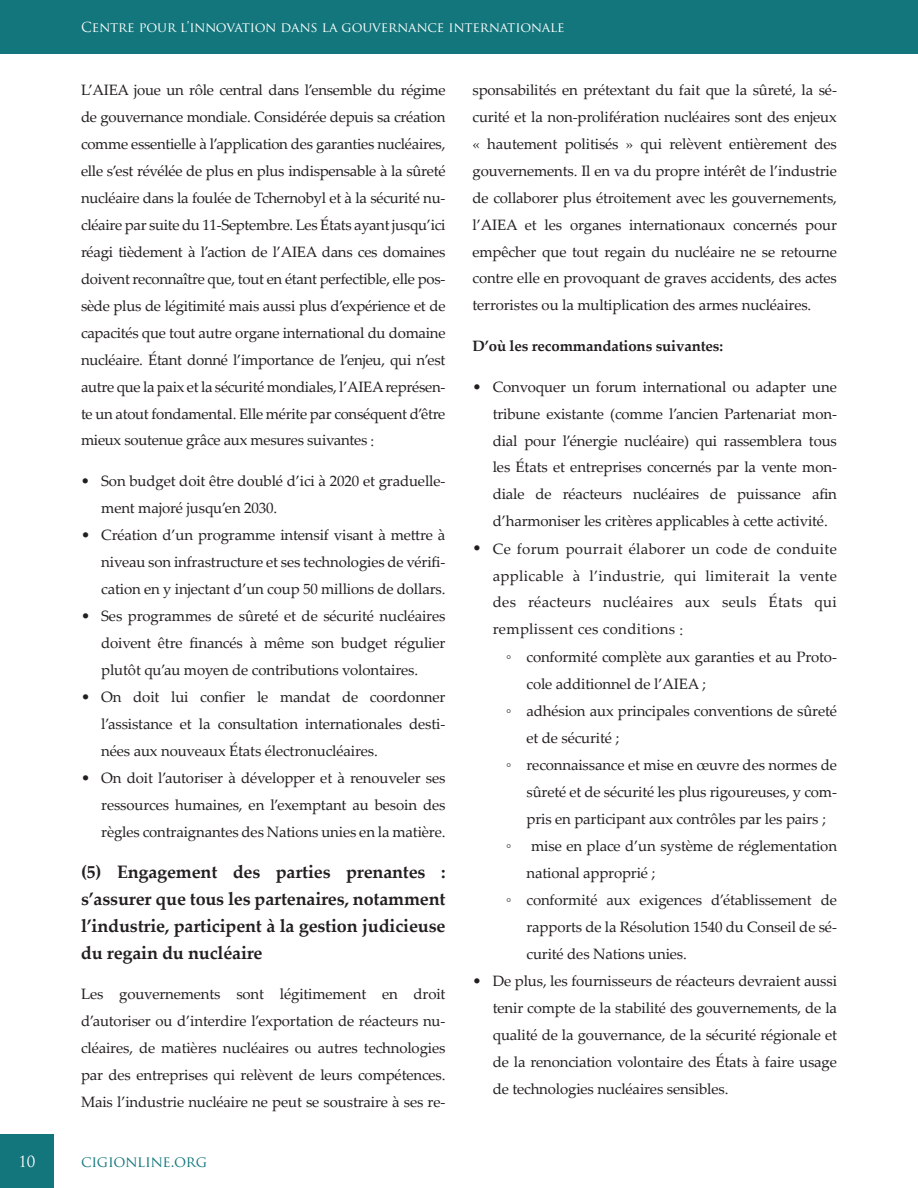
<style>
.page{position:relative;width:918px;height:1188px;background:#fff}
.page>*{position:absolute;margin:0;border:0;box-sizing:border-box;transform-origin:0 0}
.t1{font:700 18px/27px "Palatino Linotype";letter-spacing:-.01em;color:#231f20;text-align:justify}
.t2{font:15px/27px "Palatino Linotype";letter-spacing:-.01em;color:#231f20;text-align:justify}
.t3{font:700 15px "Palatino Linotype";letter-spacing:-.01em;color:#231f20}
.t4{font:15px "Trajan Pro";letter-spacing:-.025em;color:#12767c}
.t5{font:15px "Trajan Pro";color:#fff}
.t6{font:13.5px "Trajan Pro";letter-spacing:-.01em;color:#fff}
</style>
<div class="page">
<div style="left:0;top:0;width:918px;height:54px;background:#12767c"></div>
<div style="left:0;top:1134px;width:54px;height:54px;background:#12767c"></div>
<p class="t6" style="left:81px;top:19px;width:485px">CENTRE POUR L’INNOVATION DANS LA GOUVERNANCE INTERNATIONALE</p>
<p class="t2" style="left:81px;top:75px;width:366px">L’AIEA joue un rôle central dans l’ensemble du régime de gouvernance mondiale. Considérée depuis sa création comme essentielle à l’application des garanties nucléaires, elle s’est révélée de plus en plus indispensable à la sûreté nucléaire dans la foulée de Tchernobyl et à la sécurité nu&shy;cléaire par suite du 11-Septembre. Les États ayant jusqu’ici réagi tièdement à l’action de l’AIEA dans ces domaines doivent reconnaître que, tout en étant perfectible, elle pos&shy;sède plus de légitimité mais aussi plus d’expérience et de capacités que tout autre organe international du domaine nucléaire. Étant donné l’importance de l’enjeu, qui n’est autre que la paix et la sécurité mondiales, l’AIEA représen&shy;te un atout fondamental. Elle mérite par conséquent d’être mieux soutenue grâce aux mesures suivantes :</p>
<p class="t2" style="left:101px;top:467px;width:346px;text-indent:-20px">• Son budget doit être doublé d’ici à 2020 et graduelle&shy;ment majoré jusqu’en 2030.</p>
<p class="t2" style="left:101px;top:521px;width:346px;text-indent:-20px">• Création d’un programme intensif visant à mettre à niveau son infrastructure et ses technologies de vérifi&shy;cation en y injectant d’un coup 50 millions de dollars.</p>
<p class="t2" style="left:101px;top:602px;width:346px;text-indent:-20px">• Ses programmes de sûreté et de sécurité nucléaires doivent être financés à même son budget régulier plutôt qu’au moyen de contributions volontaires.</p>
<p class="t2" style="left:101px;top:683px;width:346px;text-indent:-20px">• On doit lui confier le mandat de coordonner l’assistance et la consultation internationales desti&shy;nées aux nouveaux États électronucléaires.</p>
<p class="t2" style="left:101px;top:764px;width:346px;text-indent:-20px">• On doit l’autoriser à développer et à renouveler ses ressources humaines, en l’exemptant au besoin des règles contraignantes des Nations unies en la matière.</p>
<p class="t1" style="left:81px;top:857px;width:366px">(5) Engagement des parties prenantes : s’assurer que tous les partenaires, notamment l’industrie, participent à la gestion judicieuse du regain du nucléaire</p>
<p class="t2" style="left:81px;top:980px;width:366px">Les gouvernements sont légitimement en droit d’autoriser ou d’interdire l’exportation de réacteurs nu&shy;cléaires, de matières nucléaires ou autres technologies par des entreprises qui relèvent de leurs compétences.<br>Mais l’industrie nucléaire ne peut se soustraire à ses re-</p>
<p class="t5" style="left:19px;top:1152px;width:18px">10</p>
<p class="t4" style="left:81px;top:1152px;width:128px">CIGIONLINE.ORG</p>
<p class="t2" style="left:472px;top:75px;width:366px">sponsabilités en prétextant du fait que la sûreté, la sé&shy;curité et la non-prolifération nucléaires sont des enjeux « hautement politisés » qui relèvent entièrement des gouvernements. Il en va du propre intérêt de l’industrie de collaborer plus étroitement avec les gouvernements, l’AIEA et les organes internationaux concernés pour empêcher que tout regain du nucléaire ne se retourne contre elle en provoquant de graves accidents, des actes terroristes ou la multiplication des armes nucléaires.</p>
<p class="t3" style="left:472px;top:335px;width:252px">D’où les recommandations suivantes:</p>
<p class="t2" style="left:493px;top:372px;width:346px;text-indent:-20px">• Convoquer un forum international ou adapter une tribune existante (comme l’ancien Partenariat mon&shy;dial pour l’énergie nucléaire) qui rassemblera tous les États et entreprises concernés par la vente mon&shy;diale de réacteurs nucléaires de puissance afin d’harmoniser les critères applicables à cette activité.</p>
<p class="t2" style="left:493px;top:534px;width:346px;text-indent:-20px">• Ce forum pourrait élaborer un code de conduite applicable à l’industrie, qui limiterait la vente des réacteurs nucléaires aux seuls États qui remplissent ces conditions :</p>
<p class="t2" style="left:506px;top:642px;width:332px">◦ conformité complète aux garanties et au Proto-</p>
<p class="t2" style="left:526px;top:669px;width:181px">cole additionnel de l’AIEA ;</p>
<p class="t2" style="left:506px;top:696px;width:332px">◦ adhésion aux principales conventions de sûreté</p>
<p class="t2" style="left:527px;top:723px;width:94px">et de sécurité ;</p>
<p class="t2" style="left:506px;top:750px;width:332px">◦ reconnaissance et mise en œuvre des normes de</p>
<p class="t2" style="left:527px;top:777px;width:312px">sûreté et de sécurité les plus rigoureuses, y com-</p>
<p class="t2" style="left:527px;top:804px;width:301px">pris en participant aux contrôles par les pairs ;</p>
<p class="t2" style="left:506px;top:831px;width:7px">◦</p>
<p class="t2" style="left:531px;top:831px;width:307px">mise en place d’un système de réglementation</p>
<p class="t2" style="left:527px;top:858px;width:130px">national approprié ;</p>
<p class="t2" style="left:506px;top:885px;width:332px">◦ conformité aux exigences d’établissement de</p>
<p class="t2" style="left:527px;top:912px;width:312px">rapports de la Résolution 1540 du Conseil de sé-</p>
<p class="t2" style="left:527px;top:939px;width:162px">curité des Nations unies.</p>
<p class="t2" style="left:493px;top:966px;width:346px;text-indent:-20px">• De plus, les fournisseurs de réacteurs devraient aussi tenir compte de la stabilité des gouvernements, de la qualité de la gouvernance, de la sécurité régionale et de la renonciation volontaire des États à faire usage de technologies nucléaires sensibles.</p>
</div>
